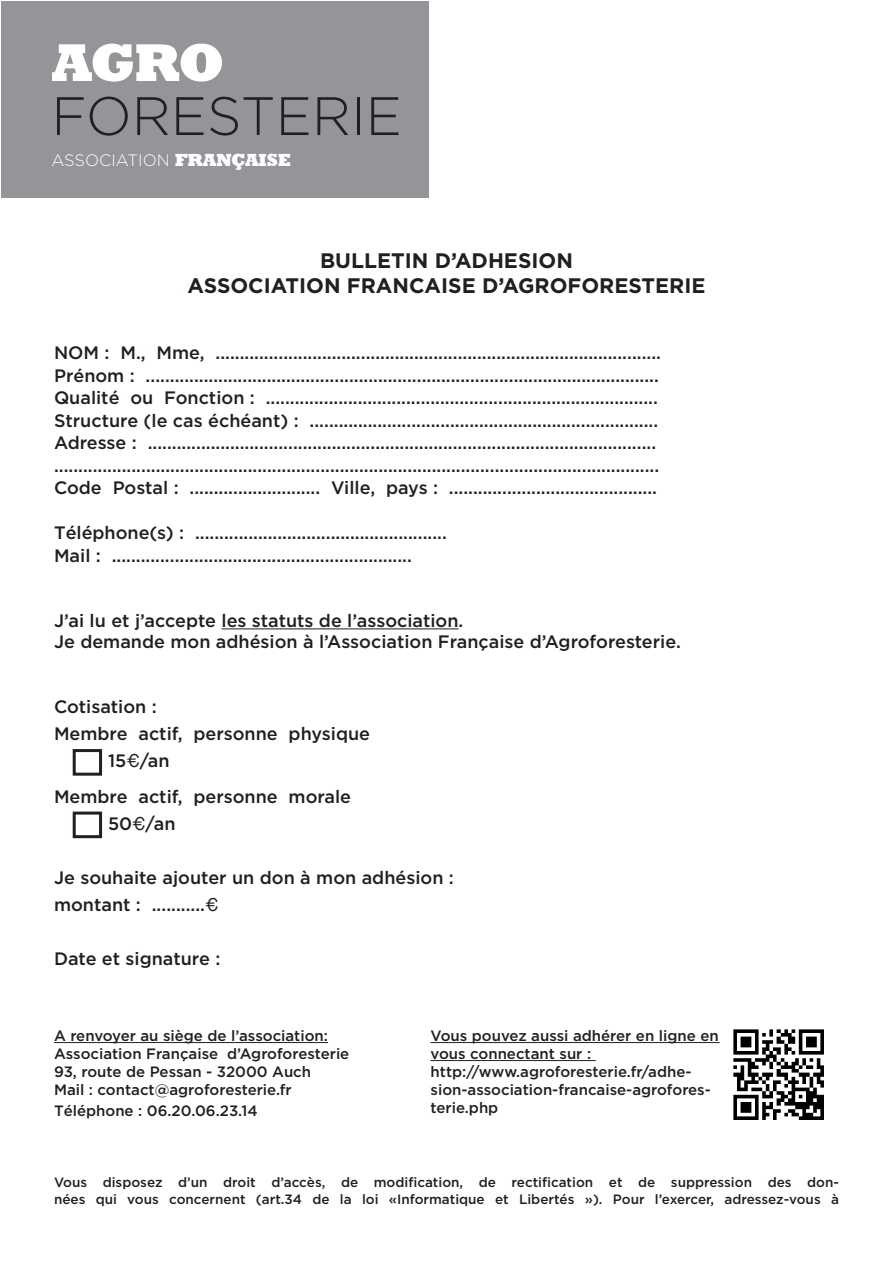
<style>
.page{position:relative;width:893px;height:1263px;background:#fff}
.page>*{position:absolute;margin:0;border:0;box-sizing:border-box;transform-origin:0 0}
.t1{font:300 54px "Gotham";color:#231f20}
.t2{font:800 54px "Rockwell";color:#fff}
.t3{font:700 21px "Gotham";color:#231f20}
.t4{font:500 18px "Gotham";color:#231f20}
.t5{font:300 16.5px "Gotham";color:#fff}
.t6{font:500 15px/18px "Gotham";color:#231f20}
.t7{font:500 13.5px/16.5px "Gotham";color:#231f20}
.s1{font-family:"Rockwell";font-weight:800;font-size:18px}
.s2{font-family:"Helvetica";font-weight:400}
</style>
<div class="page">
<div style="left:1px;top:1px;width:427px;height:197px;background:#939598"></div>
<hr style="left:222px;top:629px;width:237px;height:1px;background:#231f20">
<hr style="left:54px;top:1042px;width:274px;height:1px;background:#231f20">
<div style="left:73px;top:749px;width:29px;height:27px;border:3px solid #231f20"></div>
<div style="left:73px;top:811px;width:29px;height:27px;border:3px solid #231f20"></div>
<img style="left:733px;top:1029px;width:91px;height:91px">
<hr style="left:431px;top:1042px;width:289px;height:1px;background:#231f20">
<hr style="left:431px;top:1060px;width:165px;height:1px;background:#231f20">
<p class="t2" style="left:51px;top:32px;width:175px">AGRO</p>
<p class="t1" style="left:51px;top:87px;width:352px">FORESTERIE</p>
<p class="t5" style="left:51px;top:151px;width:241px">ASSOCIATION <span class="s1">FRANÇAISE</span></p>
<p class="t3" style="left:320px;top:249px;width:254px">BULLETIN D’ADHESION</p>
<p class="t3" style="left:187px;top:274px;width:520px">ASSOCIATION FRANCAISE D’AGROFORESTERIE</p>
<p class="t4" style="left:54px;top:343px;width:608px">NOM : M., Mme, ............................................................................................</p>
<p class="t4" style="left:54px;top:365px;width:606px">Prénom : ..........................................................................................................</p>
<p class="t4" style="left:54px;top:388px;width:605px">Qualité ou Fonction : .................................................................................</p>
<p class="t4" style="left:54px;top:410px;width:606px">Structure (le cas échéant) : ........................................................................</p>
<p class="t4" style="left:54px;top:433px;width:604px">Adresse : .........................................................................................................</p>
<p class="t4" style="left:54px;top:455px;width:607px">.............................................................................................................................</p>
<p class="t4" style="left:54px;top:478px;width:605px">Code Postal : ........................... Ville, pays : ...........................................</p>
<p class="t4" style="left:54px;top:523px;width:394px">Téléphone(s) : ....................................................</p>
<p class="t4" style="left:54px;top:545px;width:359px">Mail : ..............................................................</p>
<p class="t4" style="left:54px;top:610px;width:411px">J’ai lu et j’accepte les statuts de l’association.</p>
<p class="t4" style="left:54px;top:631px;width:628px">Je demande mon adhésion à l’Association Française d’Agroforesterie.</p>
<p class="t4" style="left:54px;top:696px;width:104px">Cotisation :</p>
<p class="t4" style="left:54px;top:723px;width:318px">Membre actif, personne physique</p>
<p class="t4" style="left:108px;top:750px;width:63px">15<span class="s2">€</span>/an</p>
<p class="t4" style="left:54px;top:786px;width:299px">Membre actif, personne morale</p>
<p class="t4" style="left:108px;top:813px;width:69px">50<span class="s2">€</span>/an</p>
<p class="t4" style="left:54px;top:867px;width:401px">Je souhaite ajouter un don à mon adhésion :</p>
<p class="t4" style="left:54px;top:894px;width:166px">montant : ...........<span class="s2">€</span></p>
<p class="t4" style="left:54px;top:948px;width:168px">Date et signature :</p>
<p class="t6" style="left:54px;top:1026px;width:276px">A renvoyer au siège de l’association:</p>
<p class="t6" style="left:54px;top:1044px;width:297px">Association Française d’Agroforesterie</p>
<p class="t6" style="left:54px;top:1062px;width:259px">93, route de Pessan - 32000 Auch</p>
<p class="t6" style="left:54px;top:1080px;width:239px">Mail : contact@agroforesterie.fr</p>
<p class="t6" style="left:54px;top:1101px;width:205px">Téléphone : 06.20.06.23.14</p>
<p class="t6" style="left:431px;top:1026px;width:290px">Vous pouvez aussi adhérer en ligne en vous connectant sur :</p>
<p class="t6" style="left:431px;top:1062px;width:282px">http://www.agroforesterie.fr/adhe&shy;sion-association-francaise-agrofores&shy;terie.php</p>
<p class="t7" style="left:54px;top:1174px;width:786px">Vous disposez d’un droit d’accès, de modification, de rectification et de suppression des don&shy;nées qui vous concernent (art.34 de la loi «Informatique et Libertés »). Pour l’exercer, adressez-vous à</p>
</div>
